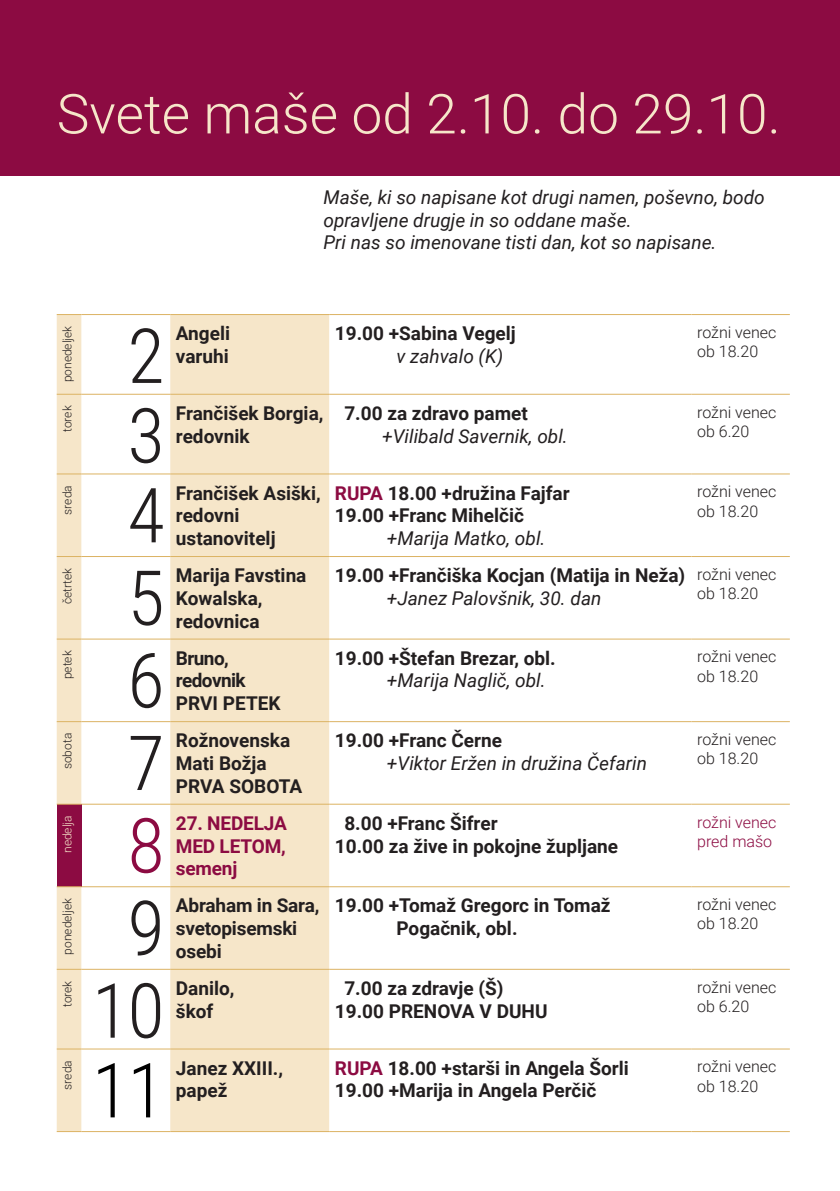
<style>
.page{position:relative;width:840px;height:1191px;background:#fff}
.page>*{position:absolute;margin:0;border:0;box-sizing:border-box;transform-origin:0 0}
.t1{font:300 76px "Roboto Condensed";color:#231f20}
.t2{font:300 76px "Roboto Condensed";color:#000}
.t3{font:300 76px "Roboto Condensed";color:#8c0b42}
.t4{font:300 55px "Roboto";color:#f6e6c9}
.t5{font:700 19px/22.8px "Roboto";color:#231f20}
.t6{font:italic 19px/22.8px "Roboto";color:#231f20}
.t7{font:700 19px/22.8px "Roboto";letter-spacing:-.01em;color:#8c0b42;text-align:justify}
.t8{font:700 19px/22.8px "Roboto";letter-spacing:-.03em;color:#231f20}
.t9{font:300 16px/19.2px "Roboto";color:#231f20}
.t10{font:300 16px/19.2px "Roboto";color:#8c0b42}
.t11{font:300 12px "Roboto";color:#231f20}
.t12{font:300 12px "Roboto";color:#f6e6c9}
.s1{color:#8c0b42}
</style>
<div class="page">
<div style="left:0;top:0;width:839px;height:176px;background:#8c0b42"></div>
<div style="left:170px;top:315px;width:159px;height:816px;background:#f6e6c9"></div>
<hr style="left:81px;top:314px;width:89px;height:1px;background:#dcb363">
<hr style="left:170px;top:314px;width:159px;height:1px;background:#dcb363">
<hr style="left:329px;top:314px;width:362px;height:1px;background:#dcb363">
<hr style="left:691px;top:314px;width:98px;height:1px;background:#dcb363">
<hr style="left:81px;top:394px;width:89px;height:1px;background:#dcb363">
<hr style="left:170px;top:394px;width:159px;height:1px;background:#dcb363">
<hr style="left:329px;top:394px;width:362px;height:1px;background:#dcb363">
<hr style="left:691px;top:394px;width:98px;height:1px;background:#dcb363">
<hr style="left:81px;top:473px;width:89px;height:1px;background:#dcb363">
<hr style="left:170px;top:473px;width:159px;height:1px;background:#dcb363">
<hr style="left:329px;top:473px;width:362px;height:1px;background:#dcb363">
<hr style="left:691px;top:473px;width:98px;height:1px;background:#dcb363">
<hr style="left:81px;top:556px;width:89px;height:1px;background:#dcb363">
<hr style="left:170px;top:556px;width:159px;height:1px;background:#dcb363">
<hr style="left:329px;top:556px;width:362px;height:1px;background:#dcb363">
<hr style="left:691px;top:556px;width:98px;height:1px;background:#dcb363">
<hr style="left:81px;top:638px;width:89px;height:1px;background:#dcb363">
<hr style="left:170px;top:638px;width:159px;height:1px;background:#dcb363">
<hr style="left:329px;top:638px;width:362px;height:1px;background:#dcb363">
<hr style="left:691px;top:638px;width:98px;height:1px;background:#dcb363">
<hr style="left:81px;top:721px;width:89px;height:1px;background:#dcb363">
<hr style="left:170px;top:721px;width:159px;height:1px;background:#dcb363">
<hr style="left:329px;top:721px;width:362px;height:1px;background:#dcb363">
<hr style="left:691px;top:721px;width:98px;height:1px;background:#dcb363">
<hr style="left:81px;top:803px;width:89px;height:1px;background:#dcb363">
<hr style="left:170px;top:803px;width:159px;height:1px;background:#dcb363">
<hr style="left:329px;top:803px;width:362px;height:1px;background:#dcb363">
<hr style="left:691px;top:803px;width:98px;height:1px;background:#dcb363">
<hr style="left:81px;top:886px;width:89px;height:1px;background:#dcb363">
<hr style="left:170px;top:886px;width:159px;height:1px;background:#dcb363">
<hr style="left:329px;top:886px;width:362px;height:1px;background:#dcb363">
<hr style="left:691px;top:886px;width:98px;height:1px;background:#dcb363">
<hr style="left:81px;top:968px;width:89px;height:1px;background:#dcb363">
<hr style="left:170px;top:968px;width:159px;height:1px;background:#dcb363">
<hr style="left:329px;top:968px;width:362px;height:1px;background:#dcb363">
<hr style="left:691px;top:968px;width:98px;height:1px;background:#dcb363">
<hr style="left:81px;top:1048px;width:89px;height:1px;background:#dcb363">
<hr style="left:170px;top:1048px;width:159px;height:1px;background:#dcb363">
<hr style="left:329px;top:1048px;width:362px;height:1px;background:#dcb363">
<hr style="left:691px;top:1048px;width:98px;height:1px;background:#dcb363">
<svg style="left:57px;top:314px;width:24px;height:818px;background:#ebcfba"></svg>
<hr style="left:81px;top:1131px;width:89px;height:1px;background:#dcb363">
<hr style="left:170px;top:1131px;width:159px;height:1px;background:#dcb363">
<hr style="left:329px;top:1131px;width:362px;height:1px;background:#dcb363">
<hr style="left:691px;top:1131px;width:98px;height:1px;background:#dcb363">
<h2 class="t4" style="left:57px;top:75px;width:725px">Svete maše od 2.10. do 29.10.</h2>
<p class="t6" style="left:323px;top:185px;width:442px">Maše, ki so napisane kot drugi namen, poševno, bodo opravljene drugje in so oddane maše.<br>Pri nas so imenovane tisti dan, kot so napisane.</p>
<p class="t11" style="left:59px;top:382px;width:58px;rotate:-90deg">ponedeljek</p>
<h1 class="t1" style="left:127px;top:303px;width:38px">2</h1>
<p class="t5" style="left:176px;top:321px;width:56px">Angeli varuhi</p>
<p class="t5" style="left:334px;top:321px;width:182px">19.00 +Sabina Vegelj</p>
<p class="t6" style="left:396px;top:344px;width:108px">v zahvalo (K)</p>
<p class="t11" style="left:59px;top:432px;width:28px;rotate:-90deg">torek</p>
<h1 class="t1" style="left:127px;top:382px;width:38px">3</h1>
<p class="t5" style="left:176px;top:401px;width:149px">Frančišek Borgia, redovnik</p>
<p class="t5" style="left:344px;top:401px;width:185px">7.00 za zdravo pamet</p>
<p class="t6" style="left:382px;top:424px;width:187px">+Vilibald Savernik, obl.</p>
<p class="t11" style="left:59px;top:514px;width:31px;rotate:-90deg">sreda</p>
<h1 class="t1" style="left:127px;top:462px;width:38px">4</h1>
<p class="t5" style="left:176px;top:481px;width:146px">Frančišek Asiški, redovni ustanovitelj</p>
<p class="t5" style="left:334px;top:481px;width:236px"><span class="s1">RUPA</span> 18.00 +družina Fajfar<br>19.00 +Franc Mihelčič</p>
<p class="t6" style="left:387px;top:526px;width:160px">+Marija Matko, obl.</p>
<p class="t11" style="left:59px;top:604px;width:38px;rotate:-90deg">četrtek</p>
<h1 class="t1" style="left:127px;top:544px;width:38px">5</h1>
<p class="t5" style="left:176px;top:563px;width:132px">Marija Favstina<br>Kowalska, redovnica</p>
<p class="t5" style="left:334px;top:563px;width:352px">19.00 +Frančiška Kocjan (Matija in Neža)</p>
<p class="t6" style="left:386px;top:586px;width:216px">+Janez Palovšnik, 30. dan</p>
<p class="t11" style="left:59px;top:679px;width:30px;rotate:-90deg">petek</p>
<h1 class="t1" style="left:127px;top:627px;width:38px">6</h1>
<p class="t8" style="left:176px;top:646px;width:106px">Bruno, redovnik<br>PRVI PETEK</p>
<p class="t5" style="left:334px;top:646px;width:222px">19.00 +Štefan Brezar, obl.</p>
<p class="t6" style="left:386px;top:668px;width:160px">+Marija Naglič, obl.</p>
<p class="t11" style="left:59px;top:769px;width:38px;rotate:-90deg">sobota</p>
<h1 class="t1" style="left:127px;top:709px;width:38px">7</h1>
<p class="t5" style="left:176px;top:728px;width:128px">Rožnovenska<br>Mati Božja<br>PRVA SOBOTA</p>
<p class="t5" style="left:334px;top:728px;width:169px">19.00 +Franc Černe</p>
<p class="t6" style="left:387px;top:751px;width:261px">+Viktor Eržen in družina Čefarin</p>
<p class="t9" style="left:696px;top:322px;width:81px">rožni venec ob 18.20</p>
<p class="t9" style="left:696px;top:402px;width:81px">rožni venec ob 6.20</p>
<p class="t9" style="left:696px;top:481px;width:81px">rožni venec ob 18.20</p>
<p class="t9" style="left:696px;top:564px;width:81px">rožni venec ob 18.20</p>
<p class="t9" style="left:696px;top:646px;width:81px">rožni venec ob 18.20</p>
<p class="t9" style="left:696px;top:729px;width:81px">rožni venec ob 18.20</p>
<p class="t12" style="left:59px;top:853px;width:39px;rotate:-90deg">nedelja</p>
<h1 class="t3" style="left:127px;top:792px;width:38px">8</h1>
<p class="t7" style="left:176px;top:811px;width:112px">27. NEDELJA MED LETOM, semenj</p>
<p class="t5" style="left:334px;top:811px;width:285px;text-indent:9px">8.00 +Franc Šifrer<br>10.00 za žive in pokojne župljane</p>
<p class="t10" style="left:696px;top:811px;width:81px">rožni venec pred mašo</p>
<p class="t11" style="left:59px;top:954px;width:58px;rotate:-90deg">ponedeljek</p>
<h1 class="t1" style="left:127px;top:875px;width:38px">9</h1>
<p class="t5" style="left:176px;top:893px;width:145px">Abraham in Sara, svetopisemski osebi</p>
<p class="t5" style="left:396px;top:893px;width:215px;text-indent:-62px">19.00 +Tomaž Gregorc in Tomaž<br>Pogačnik, obl.</p>
<p class="t9" style="left:696px;top:894px;width:81px">rožni venec ob 18.20</p>
<p class="t11" style="left:59px;top:1007px;width:28px;rotate:-90deg">torek</p>
<h1 class="t1" style="left:92px;top:957px;width:74px">10</h1>
<p class="t5" style="left:176px;top:976px;width:60px">Danilo, škof</p>
<p class="t5" style="left:334px;top:976px;width:214px;text-indent:9px">7.00 za zdravje (Š)<br>19.00 PRENOVA V DUHU</p>
<p class="t9" style="left:696px;top:976px;width:81px">rožni venec ob 6.20</p>
<p class="t11" style="left:59px;top:1089px;width:31px;rotate:-90deg">sreda</p>
<h1 class="t2" style="left:92px;top:1037px;width:74px">11</h1>
<p class="t5" style="left:176px;top:1055px;width:109px">Janez XXIII., papež</p>
<p class="t5" style="left:334px;top:1055px;width:295px"><span class="s1">RUPA</span> 18.00 +starši in Angela Šorli<br>19.00 +Marija in Angela Perčič</p>
<p class="t9" style="left:696px;top:1056px;width:81px">rožni venec ob 18.20</p>
</div>
